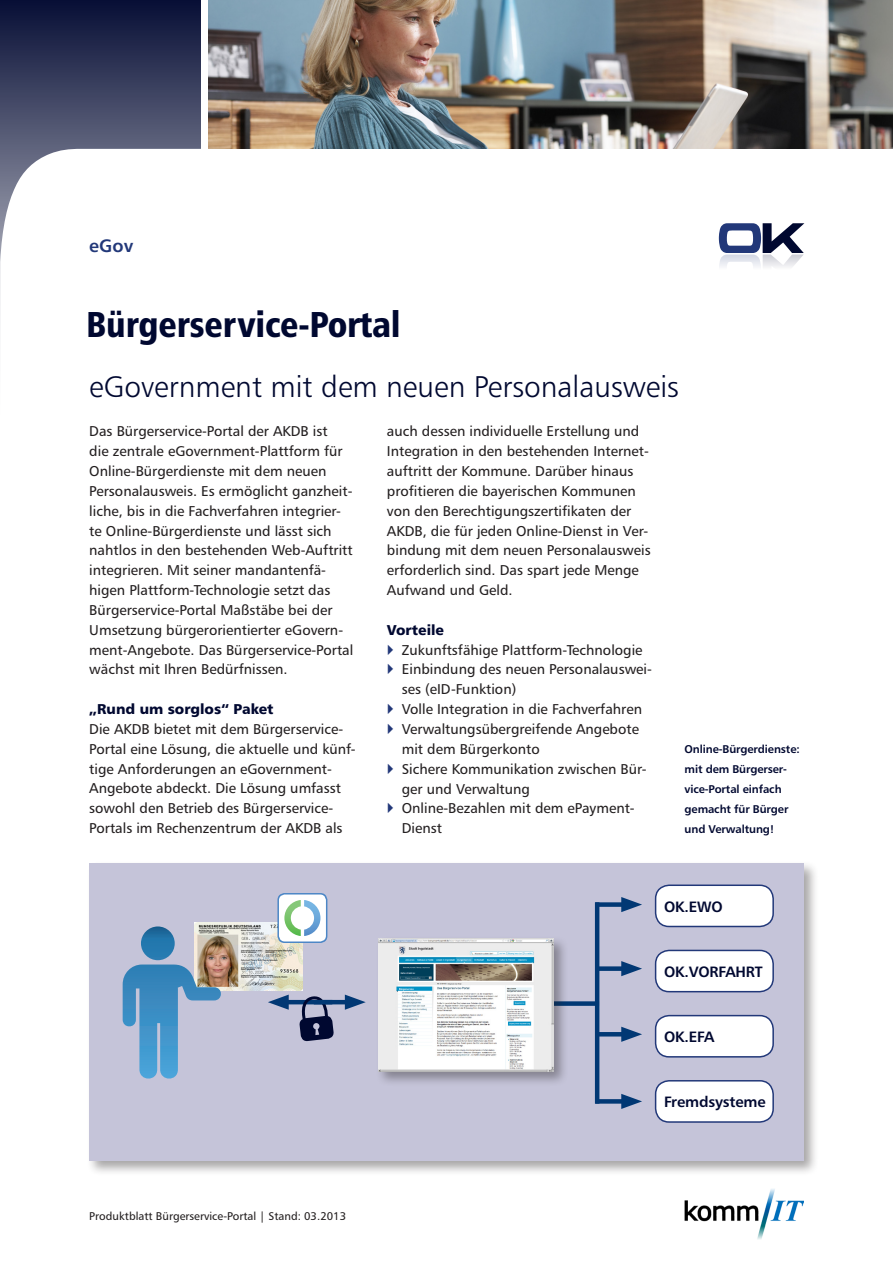
<style>
.page{position:relative;width:893px;height:1263px;background:#fff}
.page>*{position:absolute;margin:0;border:0;box-sizing:border-box;transform-origin:0 0}
.t1{font:36px "Humanist 777 BT Black Condensed B";letter-spacing:-.005em;color:#000830}
.t2{font:30px "Humanist 777 BT Light B";color:#000830}
.t3{font:18px "Humanist 777 BT Bold B";color:#223879}
.t4{font:15px "Humanist 777 BT Bold B";letter-spacing:-.01em;color:#000830}
.t5{font:14.25px/19.8px "Humanist 777 BT Roman B";color:#231f20}
.t6{font:14.25px "Humanist 777 BT Black B";color:#000830}
.t7{font:11.25px/19.8px "Humanist 777 BT Bold B";letter-spacing:-.01em;color:#000830}
.t8{font:11.25px "Humanist 777 BT Roman B";color:#231f20}
</style>
<div class="page">
<svg style="left:0;top:0;width:201px;height:149px;background:#333959"></svg>
<img style="left:208px;top:0;width:685px;height:149px">
<svg style="left:719px;top:223px;width:85px;height:44px"></svg>
<div style="left:86px;top:860px;width:733px;height:316px;background:#231f20;opacity:.4"></div>
<div style="left:89px;top:863px;width:715px;height:298px;background:#c5c4d9"></div>
<img style="left:194px;top:923px;width:108px;height:68px">
<svg style="left:141px;top:926px;width:34px;height:34px"></svg>
<svg style="left:123px;top:964px;width:100px;height:115px"></svg>
<div style="left:656px;top:885px;width:117px;height:41px;background:#fff;border-radius:14px"></div>
<div style="left:655px;top:884px;width:119px;height:43px;border:2px solid #223879;border-radius:14px"></div>
<div style="left:656px;top:950px;width:117px;height:42px;background:#fff;border-radius:14px"></div>
<div style="left:655px;top:950px;width:119px;height:42px;border:2px solid #223879;border-radius:14px"></div>
<div style="left:656px;top:1015px;width:117px;height:42px;background:#fff;border-radius:14px"></div>
<div style="left:655px;top:1015px;width:119px;height:42px;border:2px solid #223879;border-radius:14px"></div>
<div style="left:656px;top:1081px;width:117px;height:41px;background:#fff;border-radius:14px"></div>
<div style="left:655px;top:1080px;width:119px;height:43px;border:2px solid #223879;border-radius:14px"></div>
<hr style="left:280px;top:1000px;width:73px;height:4px;background:#013874">
<svg style="left:268px;top:994px;width:21px;height:16px"></svg>
<svg style="left:345px;top:994px;width:21px;height:16px"></svg>
<svg style="left:299px;top:996px;width:35px;height:46px"></svg>
<hr style="left:314px;top:1000px;width:18px;height:4px;background:#013874">
<div style="left:549px;top:1001px;width:50px;height:5px;background:#013874"></div>
<hr style="left:595px;top:1032px;width:34px;height:4px;background:#013874">
<svg style="left:621px;top:1027px;width:21px;height:15px"></svg>
<div style="left:595px;top:1099px;width:34px;height:5px;background:#013874"></div>
<svg style="left:621px;top:1094px;width:21px;height:15px"></svg>
<div style="left:595px;top:966px;width:34px;height:5px;background:#013874"></div>
<svg style="left:621px;top:961px;width:21px;height:15px"></svg>
<div style="left:595px;top:902px;width:34px;height:5px;background:#013874"></div>
<svg style="left:621px;top:897px;width:21px;height:15px"></svg>
<hr style="left:595px;top:902px;width:4px;height:202px;background:#013874">
<div style="left:375px;top:936px;width:193px;height:151px;background:#231f20;opacity:.4"></div>
<img style="left:378px;top:939px;width:175px;height:132px">
<svg style="left:277px;top:893px;width:50px;height:50px;background:#cbe0e2"></svg>
<img style="left:685px;top:1189px;width:119px;height:50px">
<p class="t3" style="left:89px;top:235px;width:45px">eGov</p>
<h1 class="t1" style="left:86px;top:302px;width:316px">Bürgerservice-Portal</h1>
<h2 class="t2" style="left:89px;top:368px;width:591px">eGovernment mit dem neuen Personalausweis</h2>
<p class="t5" style="left:89px;top:421px;width:266px">Das Bürgerservice-Portal der AKDB ist<br>die zentrale eGovernment-Plattform für Online-Bürgerdienste mit dem neuen Personalausweis. Es ermöglicht ganzheit&shy;liche, bis in die Fachverfahren integrier&shy;te Online-Bürgerdienste und lässt sich nahtlos in den bestehenden Web-Auftritt integrieren. Mit seiner mandantenfä&shy;higen Plattform-Technologie setzt das Bürgerservice-Portal Maßstäbe bei der Umsetzung bürgerorientierter eGovern&shy;ment-Angebote. Das Bürgerservice-Portal wächst mit Ihren Bedürfnissen.</p>
<p class="t6" style="left:89px;top:700px;width:186px">„Rund um sorglos“ Paket</p>
<p class="t5" style="left:89px;top:719px;width:268px">Die AKDB bietet mit dem Bürgerservice-Portal eine Lösung, die aktuelle und künf&shy;tige Anforderungen an eGovernment-Angebote abdeckt. Die Lösung umfasst sowohl den Betrieb des Bürgerservice-Portals im Rechenzentrum der AKDB als</p>
<p class="t5" style="left:387px;top:421px;width:265px">auch dessen individuelle Erstellung und Integration in den bestehenden Internet&shy;auftritt der Kommune. Darüber hinaus profitieren die bayerischen Kommunen von den Berechtigungszertifikaten der AKDB, die für jeden Online-Dienst in Ver&shy;bindung mit dem neuen Personalausweis erforderlich sind. Das spart jede Menge Aufwand und Geld.</p>
<p class="t6" style="left:387px;top:621px;width:59px">Vorteile</p>
<p class="t5" style="left:402px;top:639px;width:252px">Zukunftsfähige Plattform-Technologie<br>Einbindung des neuen Personalauswei&shy;ses (eID-Funktion)<br>Volle Integration in die Fachverfahren<br>Verwaltungsübergreifende Angebote mit dem Bürgerkonto<br>Sichere Kommunikation zwischen Bür&shy;ger und Verwaltung<br>Online-Bezahlen mit dem ePayment-<br>Dienst</p>
<p class="t7" style="left:685px;top:739px;width:117px">Online-Bürgerdienste: mit dem Bürgerser&shy;vice-Portal einfach gemacht für Bürger und Verwaltung!</p>
<p class="t4" style="left:664px;top:897px;width:60px">OK.EWO</p>
<p class="t4" style="left:664px;top:962px;width:100px">OK.VORFAHRT</p>
<p class="t4" style="left:664px;top:1027px;width:52px">OK.EFA</p>
<p class="t4" style="left:664px;top:1092px;width:103px">Fremdsysteme</p>
<p class="t8" style="left:89px;top:1209px;width:258px">Produktblatt Bürgerservice-Portal | Stand: 03.2013</p>
</div>
